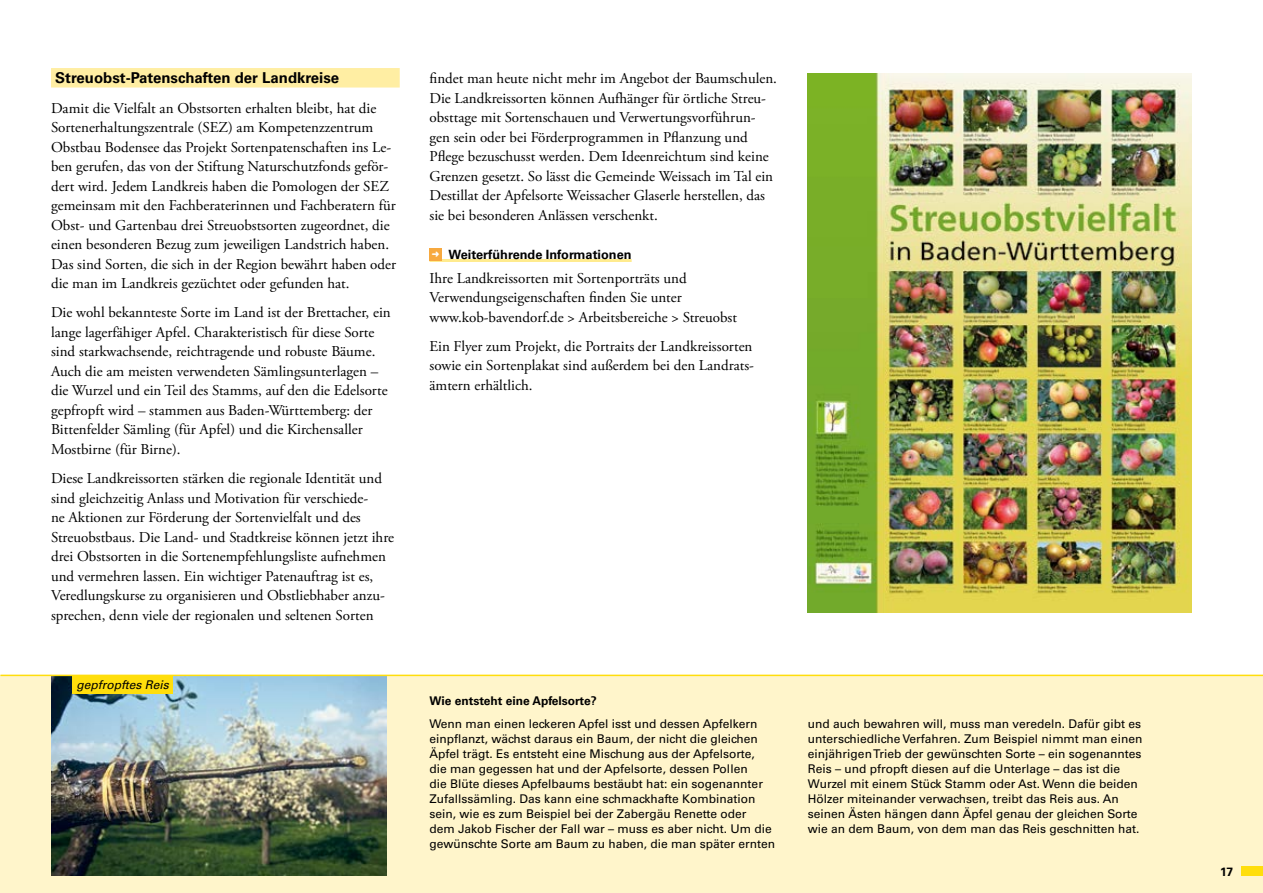
<style>
.page{position:relative;width:1263px;height:893px;background:#fff}
.page>*{position:absolute;margin:0;border:0;box-sizing:border-box;transform-origin:0 0}
.t1{font:15px/19.5px "Adobe Garamond Pro";color:#000}
.t2{font:700 15px "Univers LT";color:#000}
.t3{font:700 12.75px "Univers LT";color:#000}
.t4{font:12px/15px "Univers LT";color:#000}
.t5{font:700 12px "Univers LT";color:#000}
.t6{font:italic 12px "Univers LT";color:#000}
.s1{color:#fff}
</style>
<div class="page">
<div style="left:0;top:676px;width:1263px;height:217px;background:#fff5cb"></div>
<div style="left:51px;top:68px;width:349px;height:20px;background:#ffeea3"></div>
<hr style="left:429px;top:259px;width:203px;height:3px;background:#ffeb8e">
<div style="left:429px;top:248px;width:13px;height:12px;background:#f7a93f"></div>
<img style="left:51px;top:676px;width:336px;height:200px">
<img style="left:808px;top:74px;width:383px;height:538px">
<div style="left:72px;top:676px;width:101px;height:18px;background:#ffde0c"></div>
<hr style="left:0;top:675px;width:1263px;height:1px;background:#ffde0c">
<div style="left:1242px;top:867px;width:21px;height:9px;background:#ffde0c"></div>
<p class="t2" style="left:55px;top:69px;width:285px">Streuobst-Patenschaften der Landkreise</p>
<p class="t1" style="left:51px;top:99px;width:347px">Damit die Vielfalt an Obstsorten erhalten bleibt, hat die Sortenerhaltungszentrale (SEZ) am Kompetenzzentrum Obstbau Bodensee das Projekt Sortenpatenschaften ins Le&shy;ben gerufen, das von der Stiftung Naturschutzfonds geför&shy;dert wird. Jedem Landkreis haben die Pomologen der SEZ gemeinsam mit den Fachberaterinnen und Fachberatern für Obst- und Gartenbau drei Streuobstsorten zugeordnet, die einen besonderen Bezug zum jeweiligen Landstrich haben.<br>Das sind Sorten, die sich in der Region bewährt haben oder die man im Landkreis gezüchtet oder gefunden hat.</p>
<p class="t1" style="left:51px;top:303px;width:341px">Die wohl bekannteste Sorte im Land ist der Brettacher, ein lange lagerfähiger Apfel. Charakteristisch für diese Sorte sind starkwachsende, reichtragende und robuste Bäume.<br>Auch die am meisten verwendeten Sämlingsunterlagen – die Wurzel und ein Teil des Stamms, auf den die Edelsorte gepfropft wird – stammen aus Baden-Württemberg: der Bittenfelder Sämling (für Apfel) und die Kirchensaller Mostbirne (für Birne).</p>
<p class="t1" style="left:51px;top:469px;width:345px">Diese Landkreissorten stärken die regionale Identität und sind gleichzeitig Anlass und Motivation für verschiede-<br>ne Aktionen zur Förderung der Sortenvielfalt und des Streuobstbaus. Die Land- und Stadtkreise können jetzt ihre drei Obstsorten in die Sortenempfehlungsliste aufnehmen und vermehren lassen. Ein wichtiger Patenauftrag ist es, Veredlungskurse zu organisieren und Obstliebhaber anzu&shy;sprechen, denn viele der regionalen und seltenen Sorten</p>
<p class="t6" style="left:77px;top:678px;width:94px">gepfropftes Reis</p>
<p class="t1" style="left:429px;top:69px;width:349px">findet man heute nicht mehr im Angebot der Baumschulen.<br>Die Landkreissorten können Aufhänger für örtliche Streu&shy;obsttage mit Sortenschauen und Verwertungsvorführun&shy;gen sein oder bei Förderprogrammen in Pflanzung und Pflege bezuschusst werden. Dem Ideenreichtum sind keine Grenzen gesetzt. So lässt die Gemeinde Weissach im Tal ein Destillat der Apfelsorte Weissacher Glaserle herstellen, das sie bei besonderen Anlässen verschenkt.</p>
<p class="t3" style="left:432px;top:247px;width:201px"><span class="s1">➜</span> Weiterführende Informationen</p>
<p class="t1" style="left:429px;top:269px;width:309px">Ihre Landkreissorten mit Sortenporträts und<br>Verwendungseigenschaften finden Sie unter www.kob-bavendorf.de &gt; Arbeitsbereiche &gt; Streuobst</p>
<p class="t1" style="left:429px;top:337px;width:325px;text-align:justify">Ein Flyer zum Projekt, die Portraits der Landkreissorten sowie ein Sortenplakat sind außerdem bei den Landrats&shy;ämtern erhältlich.</p>
<p class="t5" style="left:429px;top:693px;width:169px">Wie entsteht eine Apfelsorte?</p>
<p class="t4" style="left:429px;top:716px;width:347px">Wenn man einen leckeren Apfel isst und dessen Apfelkern einpflanzt, wächst daraus ein Baum, der nicht die gleichen Äpfel trägt. Es entsteht eine Mischung aus der Apfelsorte,<br>die man gegessen hat und der Apfelsorte, dessen Pollen<br>die Blüte dieses Apfelbaums bestäubt hat: ein sogenannter Zufallssämling. Das kann eine schmackhafte Kombination sein, wie es zum Beispiel bei der Zabergäu Renette oder<br>dem Jakob Fischer der Fall war – muss es aber nicht. Um die gewünschte Sorte am Baum zu haben, die man später ernten</p>
<p class="t4" style="left:808px;top:716px;width:336px">und auch bewahren will, muss man veredeln. Dafür gibt es unterschiedliche Verfahren. Zum Beispiel nimmt man einen einjährigen Trieb der gewünschten Sorte – ein sogenanntes Reis – und pfropft diesen auf die Unterlage – das ist die Wurzel mit einem Stück Stamm oder Ast. Wenn die beiden Hölzer miteinander verwachsen, treibt das Reis aus. An seinen Ästen hängen dann Äpfel genau der gleichen Sorte wie an dem Baum, von dem man das Reis geschnitten hat.</p>
<p class="t5" style="left:1220px;top:864px;width:14px">17</p>
</div>
